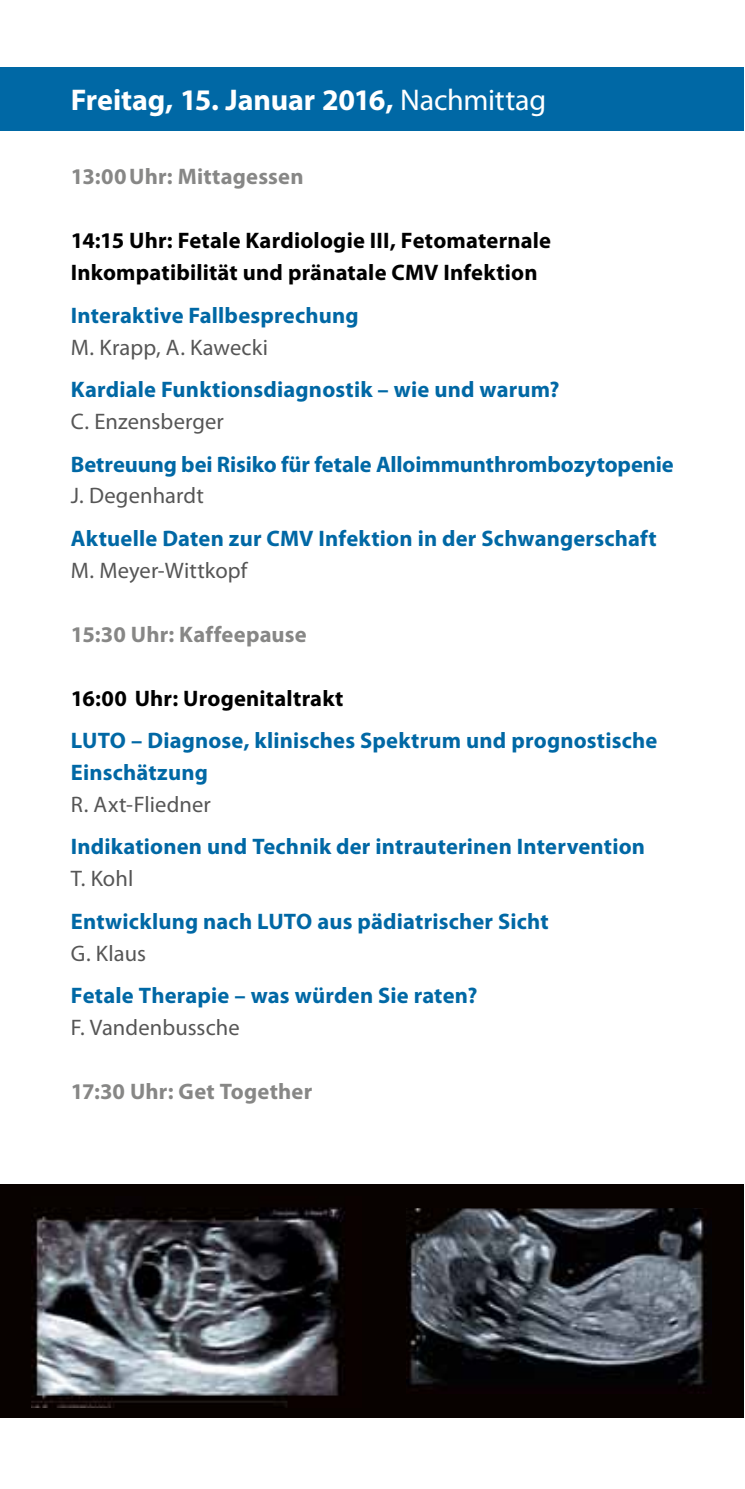
<style>
.page{position:relative;width:745px;height:1489px;background:#fff}
.page>*{position:absolute;margin:0;border:0;box-sizing:border-box;transform-origin:0 0}
.t1{font:700 30px "Myriad Pro";letter-spacing:-.005em;color:#fff}
.t2{font:700 22.5px/32px "Myriad Pro";letter-spacing:.005em;color:#0068a5}
.t3{font:700 22.5px/32px "Myriad Pro";letter-spacing:.01em;color:#000}
.t4{font:22.5px "Myriad Pro";letter-spacing:.005em;color:#565656}
.t5{font:700 22.5px "Myriad Pro";letter-spacing:.01em;color:#878786}
.s1{font-weight:400}
</style>
<div class="page">
<div style="left:0;top:67px;width:742px;height:64px;background:#0068a5"></div>
<div style="left:0;top:1183px;width:742px;height:234px;background:#080200"></div>
<img style="left:31px;top:1207px;width:314px;height:200px">
<img style="left:406px;top:1208px;width:301px;height:178px">
<h1 class="t1" style="left:71px;top:80px;width:476px">Freitag, 15. Januar 2016, <span class="s1">Nachmittag</span></h1>
<p class="t5" style="left:71px;top:162px;width:234px">13:00Uhr: Mittagessen</p>
<p class="t3" style="left:71px;top:224px;width:481px">14:15 Uhr: Fetale Kardiologie III, Fetomaternale<br>Inkompatibilität und pränatale CMV Infektion</p>
<p class="t2" style="left:71px;top:298px;width:289px">Interaktive Fallbesprechung</p>
<p class="t4" style="left:71px;top:333px;width:198px">M. Krapp, A. Kawecki</p>
<p class="t2" style="left:71px;top:373px;width:490px">Kardiale Funktionsdiagnostik – wie und warum?</p>
<p class="t4" style="left:71px;top:407px;width:154px">C. Enzensberger</p>
<p class="t2" style="left:71px;top:447px;width:604px">Betreuung bei Risiko für fetale Alloimmunthrombozytopenie</p>
<p class="t4" style="left:71px;top:482px;width:134px">J. Degenhardt</p>
<p class="t2" style="left:71px;top:521px;width:587px">Aktuelle Daten zur CMV Infektion in der Schwangerschaft</p>
<p class="t4" style="left:71px;top:556px;width:178px">M. Meyer-Wittkopf</p>
<p class="t5" style="left:71px;top:619px;width:237px">15:30 Uhr: Kaffeepause</p>
<p class="t3" style="left:71px;top:681px;width:274px">16:00 Uhr: Urogenitaltrakt</p>
<p class="t2" style="left:71px;top:723px;width:587px">LUTO – Diagnose, klinisches Spektrum und prognostische<br>Einschätzung</p>
<p class="t4" style="left:71px;top:790px;width:141px">R. Axt-Fliedner</p>
<p class="t2" style="left:71px;top:830px;width:575px">Indikationen und Technik der intrauterinen Intervention</p>
<p class="t4" style="left:71px;top:864px;width:64px">T. Kohl</p>
<p class="t2" style="left:71px;top:904px;width:479px">Entwicklung nach LUTO aus pädiatrischer Sicht</p>
<p class="t4" style="left:71px;top:939px;width:76px">G. Klaus</p>
<p class="t2" style="left:71px;top:978px;width:407px">Fetale Therapie – was würden Sie raten?</p>
<p class="t4" style="left:71px;top:1013px;width:170px">F. Vandenbussche</p>
<p class="t5" style="left:71px;top:1076px;width:243px">17:30 Uhr: Get Together</p>
</div>
